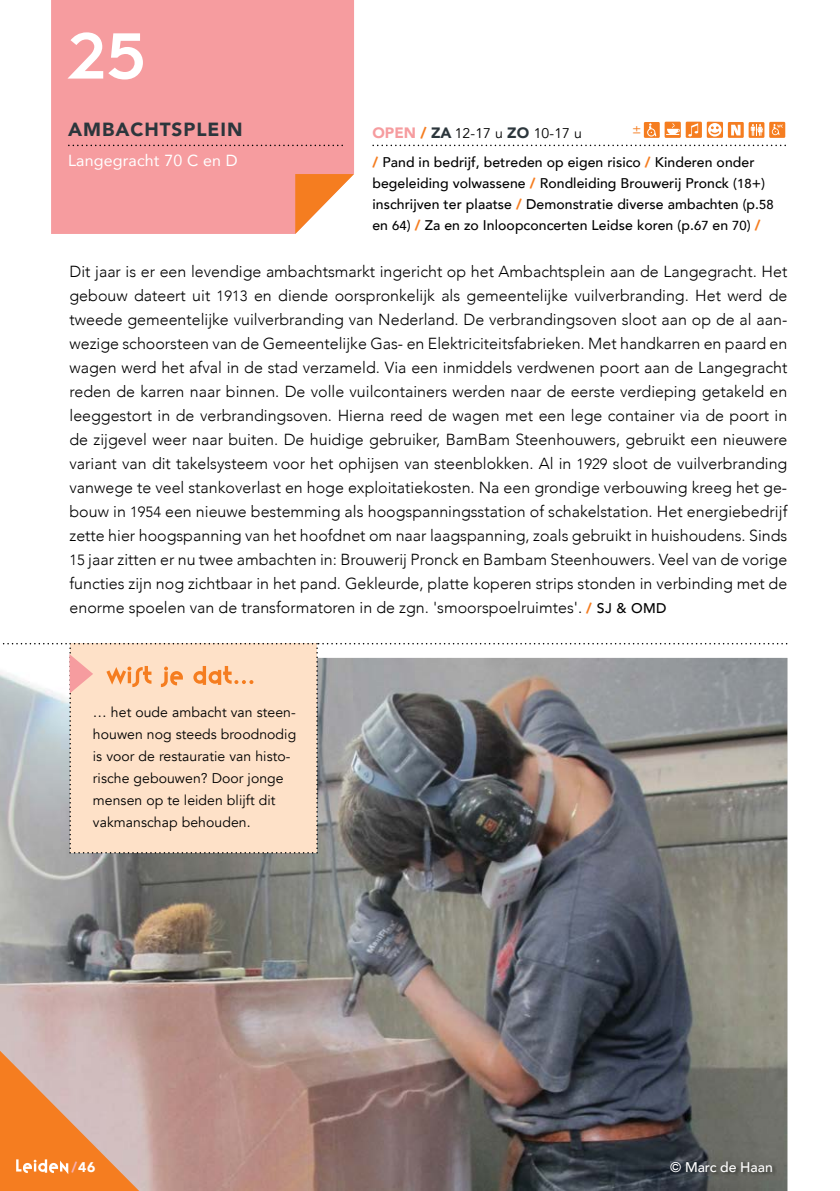
<style>
.page{position:relative;width:840px;height:1191px;background:#fff}
.page>*{position:absolute;margin:0;border:0;box-sizing:border-box;transform-origin:0 0}
.t1{font:72px "Dessau Pro";color:#fff}
.t2{font:900 19px "Avenir";letter-spacing:.05em;color:#2c363c}
.t3{font:300 16px/24px "Avenir";color:#000;text-align:justify}
.t4{font:16px "Avenir";letter-spacing:.01em;color:#fff}
.t5{font:500 14px/21px "Avenir";letter-spacing:.005em;color:#000}
.t6{font:14px/22px "Avenir";letter-spacing:.005em;color:#000}
.t7{font:500 14px "Avenir";letter-spacing:-.005em;color:#fff}
.t8{font:900 14px "Avenir";color:#fff}
.t9{font:14px "Avenir";color:#f57d20}
.s1{font-weight:900;font-size:15px;color:#f69c9f}
.s2{font-weight:900;font-size:15px;color:#f57d20}
.s3{font-weight:900;font-size:15px;color:#2c363c}
.s4{font-weight:900;color:#f57d20}
.s5{font-size:13px}
.s6{font-size:14.8px}
.s7{font-weight:900;font-size:14px;color:#f57d20}
.s8{font-weight:500;font-size:14px}
.s9{color:#f8aeaf}
</style>
<div class="page">
<div style="left:51px;top:0;width:303px;height:234px;background:#f69c9f"></div>
<svg style="left:295px;top:174px;width:59px;height:60px"></svg>
<svg style="left:68px;top:145px;width:275px;height:1px"></svg>
<svg style="left:372px;top:145px;width:413px;height:1px"></svg>
<img style="left:0;top:853px;width:786px;height:338px">
<div style="left:66px;top:31px;width:78px;height:49px;background:#f69c9f"></div>
<svg style="left:0;top:1050px;width:139px;height:141px"></svg>
<img style="left:669px;top:1161px;width:107px;height:14px">
<svg style="left:643px;top:122px;width:121px;height:16px"></svg>
<svg style="left:768px;top:122px;width:16px;height:16px"></svg>
<svg style="left:771px;top:124px;width:11px;height:11px"></svg>
<svg style="left:0;top:643px;width:786px;height:210px"></svg>
<h1 class="t1" style="left:67px;top:18px;width:80px">25</h1>
<p class="t2" style="left:68px;top:113px;width:176px">AMBACHTSPLEIN</p>
<p class="t4" style="left:68px;top:148px;width:171px">Langegracht 70 C en D</p>
<p class="t6" style="left:372px;top:122px;width:211px"><span class="s1">OPEN</span> <span class="s2">/</span> <span class="s3">ZA</span> 12-17 u <span class="s3">ZO</span> 10-17 u</p>
<p class="t9" style="left:631px;top:121px;width:11px">±</p>
<p class="t5" style="left:372px;top:151px;width:402px"><span class="s4">/</span> Pand in bedrijf, betreden op eigen risico <span class="s4">/</span> Kinderen onder begeleiding volwassene <span class="s4">/</span> Rondleiding Brouwerij Pronck (<span class="s5">18</span>+) inschrijven ter plaatse <span class="s4">/</span> Demonstratie diverse ambachten (p.<span class="s5">58 </span>en <span class="s5">64</span>) <span class="s4">/</span> Za en zo Inloopconcerten Leidse koren (p.<span class="s5">67</span> en <span class="s5">70</span>) <span class="s4">/</span></p>
<p class="t3" style="left:69px;top:259px;width:719px">Dit jaar is er een levendige ambachtsmarkt ingericht op het Ambachtsplein aan de Langegracht. Het gebouw dateert uit <span class="s6">1913</span> en diende oorspronkelijk als gemeentelijke vuilverbranding. Het werd de tweede gemeentelijke vuilverbranding van Nederland. De verbrandingsoven sloot aan op de al aan&shy;wezige schoorsteen van de Gemeentelijke Gas- en Elektriciteitsfabrieken. Met handkarren en paard en wagen werd het afval in de stad verzameld. Via een inmiddels verdwenen poort aan de Langegracht reden de karren naar binnen. De volle vuilcontainers werden naar de eerste verdieping getakeld en leeggestort in de verbrandingsoven. Hierna reed de wagen met een lege container via de poort in de zijgevel weer naar buiten. De huidige gebruiker, BamBam Steenhouwers, gebruikt een nieuwere variant van dit takelsysteem voor het ophijsen van steenblokken. Al in <span class="s6">1929</span> sloot de vuilverbranding vanwege te veel stankoverlast en hoge exploitatiekosten. Na een grondige verbouwing kreeg het ge&shy;bouw in <span class="s6">1954</span> een nieuwe bestemming als hoogspanningsstation of schakelstation. Het energiebedrijf zette hier hoogspanning van het hoofdnet om naar laagspanning, zoals gebruikt in huishoudens. Sinds <span class="s6">15</span> jaar zitten er nu twee ambachten in: Brouwerij Pronck en Bambam Steenhouwers. Veel van de vorige functies zijn nog zichtbaar in het pand. Gekleurde, platte koperen strips stonden in verbinding met de enorme spoelen van de transformatoren in de zgn. 'smoorspoelruimtes'. <span class="s7">/</span> <span class="s8">SJ &amp; OMD</span></p>
<p class="t6" style="left:93px;top:701px;width:205px">… het oude ambacht van steen&shy;houwen nog steeds broodnodig is voor de restauratie van histo&shy;rische gebouwen? Door jonge mensen op te leiden blijft dit vakmanschap behouden.</p>
<p class="t8" style="left:71px;top:1154px;width:25px"><span class="s9">/</span>46</p>
<p class="t7" style="left:669px;top:1155px;width:104px">© Marc de Haan</p>
</div>
